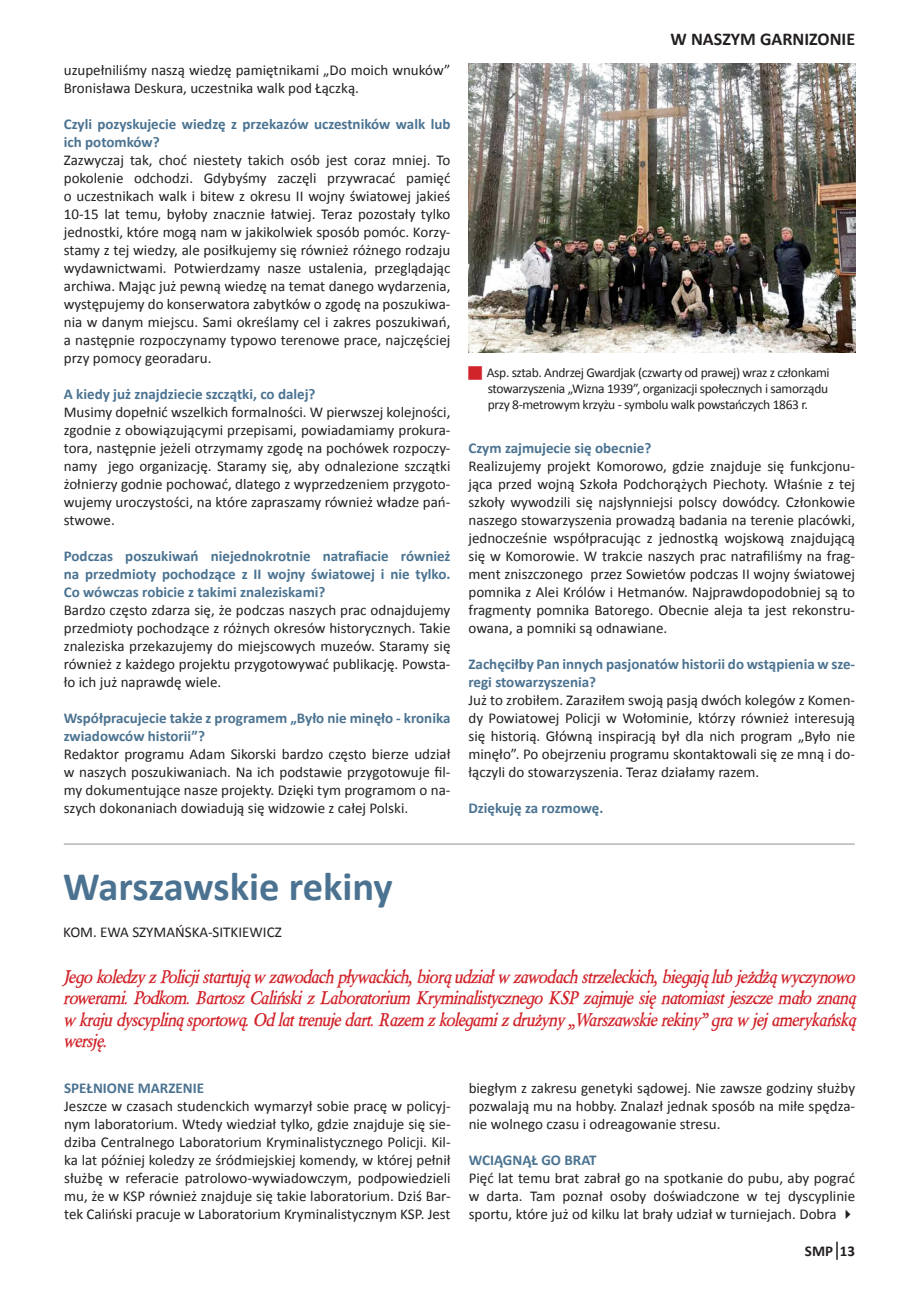
<style>
.page{position:relative;width:919px;height:1289px;background:#fff}
.page>*{position:absolute;margin:0;border:0;box-sizing:border-box;transform-origin:0 0}
.t1{font:700 40.5px "Calibri";letter-spacing:-.005em;color:#4b7391}
.t2{font:italic 700 18px/21.6px "Berylium";letter-spacing:-.02em;color:#d1232a;text-align:justify}
.t3{font:700 18px "Calibri";color:#231f20}
.t4{font:15px/18px "Calibri";color:#231f20;text-align:justify}
.t5{font:700 15px/18px "Calibri";color:#4b7391}
.t6{font:700 15px "Calibri";color:#231f20}
.t7{font:13.5px/16.2px "Calibri";letter-spacing:-.025em;color:#231f20;text-align:justify}
</style>
<div class="page">
<svg style="left:836px;top:1241px;width:1px;height:18px"></svg>
<hr style="left:64px;top:843px;width:790px;height:1px;background:#231f20">
<img style="left:468px;top:64px;width:387px;height:288px">
<p class="t4" style="left:64px;top:61px;width:388px">uzupełniliśmy naszą wiedzę pamiętnikami „Do moich wnuków”<br>Bronisława Deskura, uczestnika walk pod Łączką.</p>
<p class="t5" style="left:64px;top:115px;width:388px">Czyli pozyskujecie wiedzę z przekazów uczestników walk lub ich potomków?</p>
<p class="t4" style="left:64px;top:151px;width:388px">Zazwyczaj tak, choć niestety takich osób jest coraz mniej. To pokolenie odchodzi. Gdybyśmy zaczęli przywracać pamięć o uczestnikach walk i bitew z okresu II wojny światowej jakieś 10-15 lat temu, byłoby znacznie łatwiej. Teraz pozostały tylko jednostki, które mogą nam w jakikolwiek sposób pomóc. Korzy&shy;stamy z tej wiedzy, ale posiłkujemy się również różnego rodzaju wydawnictwami. Potwierdzamy nasze ustalenia, przeglądając archiwa. Mając już pewną wiedzę na temat danego wydarzenia, występujemy do konserwatora zabytków o zgodę na poszukiwa&shy;nia w danym miejscu. Sami określamy cel i zakres poszukiwań, a następnie rozpoczynamy typowo terenowe prace, najczęściej przy pomocy georadaru.</p>
<p class="t5" style="left:64px;top:385px;width:253px">A kiedy już znajdziecie szczątki, co dalej?</p>
<p class="t4" style="left:64px;top:403px;width:388px">Musimy dopełnić wszelkich formalności. W pierwszej kolejności, zgodnie z obowiązującymi przepisami, powiadamiamy prokura&shy;tora, następnie jeżeli otrzymamy zgodę na pochówek rozpoczy&shy;namy jego organizację. Staramy się, aby odnalezione szczątki żołnierzy godnie pochować, dlatego z wyprzedzeniem przygoto&shy;wujemy uroczystości, na które zapraszamy również władze pań&shy;stwowe.</p>
<p class="t5" style="left:64px;top:547px;width:388px;text-align:justify">Podczas poszukiwań niejednokrotnie natrafiacie również na przedmioty pochodzące z II wojny światowej i nie tylko.<br>Co wówczas robicie z takimi znaleziskami?</p>
<p class="t4" style="left:64px;top:601px;width:388px">Bardzo często zdarza się, że podczas naszych prac odnajdujemy przedmioty pochodzące z różnych okresów historycznych. Takie znaleziska przekazujemy do miejscowych muzeów. Staramy się również z każdego projektu przygotowywać publikację. Powsta&shy;ło ich już naprawdę wiele.</p>
<p class="t5" style="left:64px;top:709px;width:388px">Współpracujecie także z programem „Było nie minęło - kronika zwiadowców historii”?</p>
<p class="t4" style="left:64px;top:745px;width:388px">Redaktor programu Adam Sikorski bardzo często bierze udział w naszych poszukiwaniach. Na ich podstawie przygotowuje fil&shy;my dokumentujące nasze projekty. Dzięki tym programom o na&shy;szych dokonaniach dowiadują się widzowie z całej Polski.</p>
<p class="t3" style="left:670px;top:28px;width:186px">W NASZYM GARNIZONIE</p>
<p class="t7" style="left:487px;top:364px;width:344px">Asp. sztab. Andrzej Gwardjak (czwarty od prawej) wraz z członkami stowarzyszenia „Wizna 1939”, organizacji społecznych i samorządu przy 8-metrowym krzyżu - symbolu walk powstańczych 1863 r.</p>
<p class="t5" style="left:468px;top:439px;width:184px">Czym zajmujecie się obecnie?</p>
<p class="t4" style="left:468px;top:457px;width:388px">Realizujemy projekt Komorowo, gdzie znajduje się funkcjonu&shy;jąca przed wojną Szkoła Podchorążych Piechoty. Właśnie z tej szkoły wywodzili się najsłynniejsi polscy dowódcy. Członkowie naszego stowarzyszenia prowadzą badania na terenie placówki, jednocześnie współpracując z jednostką wojskową znajdującą się w Komorowie. W trakcie naszych prac natrafiliśmy na frag&shy;ment zniszczonego przez Sowietów podczas II wojny światowej pomnika z Alei Królów i Hetmanów. Najprawdopodobniej są to fragmenty pomnika Batorego. Obecnie aleja ta jest rekonstru&shy;owana, a pomniki są odnawiane.</p>
<p class="t5" style="left:468px;top:655px;width:388px">Zachęciłby Pan innych pasjonatów historii do wstąpienia w sze&shy;regi stowarzyszenia?</p>
<p class="t4" style="left:468px;top:691px;width:388px">Już to zrobiłem. Zaraziłem swoją pasją dwóch kolegów z Komen&shy;dy Powiatowej Policji w Wołominie, którzy również interesują się historią. Główną inspiracją był dla nich program „Było nie minęło”. Po obejrzeniu programu skontaktowali się ze mną i do&shy;łączyli do stowarzyszenia. Teraz działamy razem.</p>
<p class="t5" style="left:468px;top:799px;width:136px">Dziękuję za rozmowę.</p>
<h1 class="t1" style="left:63px;top:860px;width:331px">Warszawskie rekiny</h1>
<p class="t4" style="left:63px;top:923px;width:220px">KOM. EWA SZYMAŃSKA-SITKIEWICZ</p>
<p class="t2" style="left:63px;top:965px;width:792px">Jego koledzy z Policji startują w zawodach pływackich, biorą udział w zawodach strzeleckich, biegają lub jeżdżą wyczynowo rowerami. Podkom. Bartosz Caliński z Laboratorium Kryminalistycznego KSP zajmuje się natomiast jeszcze mało znaną w kraju dyscypliną sportową. Od lat trenuje dart. Razem z kolegami z drużyny „Warszawskie rekiny” gra w jej amerykańską wersję.</p>
<p class="t5" style="left:64px;top:1079px;width:141px">SPEŁNIONE MARZENIE</p>
<p class="t4" style="left:64px;top:1097px;width:388px">Jeszcze w czasach studenckich wymarzył sobie pracę w policyj&shy;nym laboratorium. Wtedy wiedział tylko, gdzie znajduje się sie&shy;dziba Centralnego Laboratorium Kryminalistycznego Policji. Kil&shy;ka lat później koledzy ze śródmiejskiej komendy, w której pełnił służbę w referacie patrolowo-wywiadowczym, podpowiedzieli mu, że w KSP również znajduje się takie laboratorium. Dziś Bar&shy;tek Caliński pracuje w Laboratorium Kryminalistycznym KSP. Jest</p>
<p class="t4" style="left:468px;top:1079px;width:388px">biegłym z zakresu genetyki sądowej. Nie zawsze godziny służby pozwalają mu na hobby. Znalazł jednak sposób na miłe spędza&shy;nie wolnego czasu i odreagowanie stresu.</p>
<p class="t5" style="left:468px;top:1151px;width:129px">WCIĄGNĄŁ GO BRAT</p>
<p class="t4" style="left:468px;top:1169px;width:388px">Pięć lat temu brat zabrał go na spotkanie do pubu, aby pograć w darta. Tam poznał osoby doświadczone w tej dyscyplinie sportu, które już od kilku lat brały udział w turniejach. Dobra ✔</p>
<p class="t6" style="left:804px;top:1241px;width:52px">SMP 13</p>
</div>
